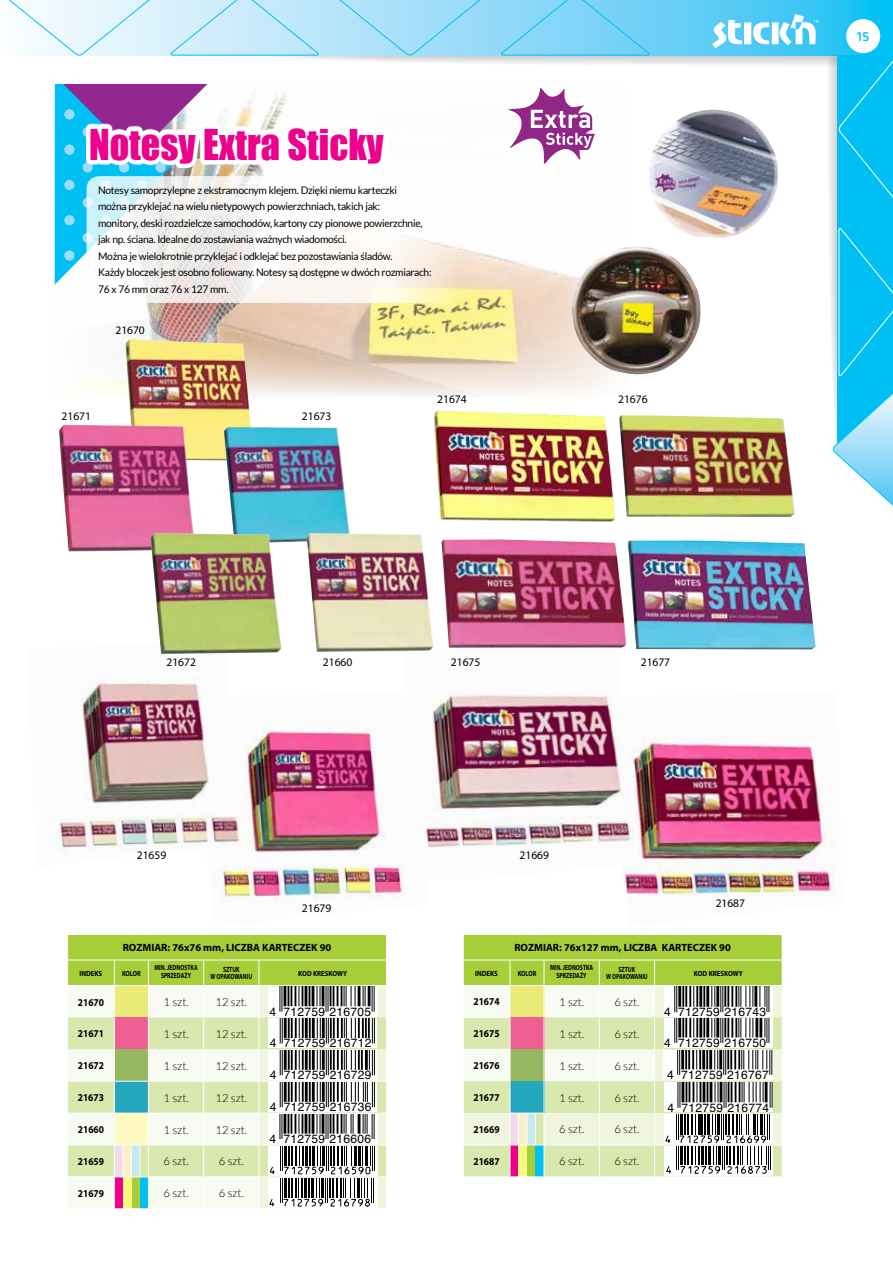
<style>
.page{position:relative;width:893px;height:1263px;background:#fff}
.page>*{position:absolute;margin:0;border:0;box-sizing:border-box;transform-origin:0 0}
.t1{font:39px "Impact";color:#ec008c}
.t2{font:500 13.5px "Ample Soft";color:#00c0f3}
.t3{font:12px "Helvetica";letter-spacing:.025em;color:#000}
.t4{font:11.55px "Myriad Pro";letter-spacing:-.005em;color:#000}
.t5{font:300 11.25px "Lato";color:#000}
.t6{font:10.5px/16.5px "Lato";letter-spacing:-.03em;color:#000}
.t7{font:700 10.5px "Myriad Pro";color:#000}
.t8{font:700 10.5px "Myriad Pro";color:#000;scale:.9 1}
.t9{font:700 7.5px/7.5px "Myriad Pro";color:#000;text-align:center;scale:.75 1}
.t10{font:700 7.5px "Myriad Pro";color:#000;scale:.9 1}
.t11{font:700 7.5px "Myriad Pro";color:#000;scale:.8 1}
</style>
<div class="page">
<img style="left:213px;top:728px;width:191px;height:175px">
<svg style="left:67px;top:934px;width:320px;height:275px"></svg>
<svg style="left:463px;top:934px;width:320px;height:243px"></svg>
<img style="left:66px;top:525px;width:128px;height:26px">
<img style="left:232px;top:525px;width:118px;height:18px">
<img style="left:8px;top:0;width:885px;height:525px">
<div style="left:86px;top:124px;width:302px;height:44px;background:#fff"></div>
<svg style="left:87px;top:176px;width:374px;height:127px"></svg>
<img style="left:51px;top:677px;width:195px;height:190px">
<img style="left:624px;top:732px;width:211px;height:170px">
<img style="left:426px;top:694px;width:214px;height:187px">
<img style="left:441px;top:539px;width:375px;height:110px">
<img style="left:150px;top:533px;width:132px;height:121px">
<img style="left:307px;top:533px;width:127px;height:119px">
<h1 class="t1" style="left:89px;top:114px;width:296px">Notesy Extra Sticky</h1>
<p class="t6" style="left:98px;top:182px;width:335px">Notesy samoprzylepne z ekstramocnym klejem. Dzięki niemu karteczki<br>można przyklejać na wielu nietypowych powierzchniach, takich jak:<br>monitory, deski rozdzielcze samochodów, kartony czy pionowe powierzchnie, jak np. ściana. Idealne do zostawiania ważnych wiadomości.<br>Można je wielokrotnie przyklejać i odklejać bez pozostawiania śladów.<br>Każdy bloczek jest osobno foliowany. Notesy są dostępne w dwóch rozmiarach:<br>76 x 76 mm oraz 76 x 127 mm.</p>
<p class="t4" style="left:115px;top:323px;width:31px">21670</p>
<p class="t4" style="left:62px;top:409px;width:31px">21671</p>
<p class="t4" style="left:302px;top:409px;width:31px">21673</p>
<p class="t4" style="left:437px;top:392px;width:31px">21674</p>
<p class="t4" style="left:618px;top:392px;width:31px">21676</p>
<p class="t2" style="left:857px;top:29px;width:14px">15</p>
<p class="t4" style="left:167px;top:655px;width:31px">21672</p>
<p class="t4" style="left:323px;top:655px;width:31px">21660</p>
<p class="t4" style="left:451px;top:655px;width:31px">21675</p>
<p class="t4" style="left:641px;top:655px;width:31px">21677</p>
<p class="t4" style="left:137px;top:847px;width:31px">21659</p>
<p class="t4" style="left:520px;top:847px;width:31px">21669</p>
<p class="t4" style="left:302px;top:901px;width:31px">21679</p>
<p class="t4" style="left:716px;top:895px;width:31px">21687</p>
<p class="t7" style="left:123px;top:941px;width:210px">ROZMIAR: 76x76 mm, LICZBA KARTECZEK 90</p>
<p class="t7" style="left:514px;top:941px;width:218px">ROZMIAR: 76x127 mm, LICZBA KARTECZEK 90</p>
<p class="t10" style="left:80px;top:968px;width:27px">INDEKS</p>
<p class="t11" style="left:122px;top:968px;width:25px">KOLOR</p>
<p class="t9" style="left:154px;top:964px;width:59px">MIN. JEDNOSTKA<br>SPRZEDAŻY</p>
<p class="t9" style="left:210px;top:965px;width:57px">SZTUK<br>W OPAKOWANIU</p>
<p class="t10" style="left:298px;top:968px;width:56px">KOD KRESKOWY</p>
<p class="t8" style="left:78px;top:995px;width:31px">21670</p>
<p class="t5" style="left:164px;top:996px;width:27px">1 szt.</p>
<p class="t5" style="left:216px;top:996px;width:33px">12 szt.</p>
<p class="t3" style="left:269px;top:1002px;width:103px">4 712759 216705</p>
<p class="t8" style="left:78px;top:1027px;width:31px">21671</p>
<p class="t5" style="left:164px;top:1028px;width:27px">1 szt.</p>
<p class="t5" style="left:216px;top:1028px;width:33px">12 szt.</p>
<p class="t3" style="left:270px;top:1034px;width:103px">4 712759 216712</p>
<p class="t8" style="left:78px;top:1059px;width:31px">21672</p>
<p class="t5" style="left:164px;top:1059px;width:27px">1 szt.</p>
<p class="t5" style="left:216px;top:1059px;width:33px">12 szt.</p>
<p class="t3" style="left:270px;top:1066px;width:103px">4 712759 216729</p>
<p class="t8" style="left:78px;top:1091px;width:31px">21673</p>
<p class="t5" style="left:164px;top:1091px;width:27px">1 szt.</p>
<p class="t5" style="left:216px;top:1091px;width:33px">12 szt.</p>
<p class="t3" style="left:270px;top:1098px;width:103px">4 712759 216736</p>
<p class="t8" style="left:78px;top:1122px;width:31px">21660</p>
<p class="t5" style="left:164px;top:1123px;width:27px">1 szt.</p>
<p class="t5" style="left:216px;top:1123px;width:33px">12 szt.</p>
<p class="t3" style="left:269px;top:1129px;width:103px">4 712759 216606</p>
<p class="t8" style="left:78px;top:1154px;width:31px">21659</p>
<p class="t5" style="left:164px;top:1155px;width:27px">6 szt.</p>
<p class="t5" style="left:219px;top:1155px;width:27px">6 szt.</p>
<p class="t8" style="left:78px;top:1186px;width:31px">21679</p>
<p class="t5" style="left:164px;top:1187px;width:27px">6 szt.</p>
<p class="t5" style="left:219px;top:1187px;width:27px">6 szt.</p>
<p class="t10" style="left:475px;top:968px;width:27px">INDEKS</p>
<p class="t11" style="left:518px;top:968px;width:25px">KOLOR</p>
<p class="t9" style="left:550px;top:964px;width:59px">MIN. JEDNOSTKA<br>SPRZEDAŻY</p>
<p class="t9" style="left:606px;top:965px;width:57px">SZTUK<br>W OPAKOWANIU</p>
<p class="t10" style="left:694px;top:968px;width:56px">KOD KRESKOWY</p>
<p class="t8" style="left:473px;top:995px;width:31px">21674</p>
<p class="t5" style="left:559px;top:996px;width:27px">1 szt.</p>
<p class="t5" style="left:614px;top:996px;width:27px">6 szt.</p>
<p class="t3" style="left:664px;top:1003px;width:103px">4 712759 216743</p>
<p class="t8" style="left:473px;top:1027px;width:31px">21675</p>
<p class="t5" style="left:559px;top:1028px;width:27px">1 szt.</p>
<p class="t5" style="left:614px;top:1028px;width:27px">6 szt.</p>
<p class="t3" style="left:664px;top:1033px;width:103px">4 712759 216750</p>
<p class="t8" style="left:473px;top:1059px;width:31px">21676</p>
<p class="t5" style="left:559px;top:1060px;width:27px">1 szt.</p>
<p class="t5" style="left:614px;top:1060px;width:27px">6 szt.</p>
<p class="t3" style="left:667px;top:1065px;width:103px">4 712759 216767</p>
<p class="t8" style="left:473px;top:1091px;width:31px">21677</p>
<p class="t5" style="left:559px;top:1091px;width:27px">1 szt.</p>
<p class="t5" style="left:614px;top:1091px;width:27px">6 szt.</p>
<p class="t3" style="left:667px;top:1098px;width:103px">4 712759 216774</p>
<p class="t8" style="left:473px;top:1122px;width:31px">21669</p>
<p class="t5" style="left:559px;top:1123px;width:27px">6 szt.</p>
<p class="t5" style="left:614px;top:1123px;width:27px">6 szt.</p>
<p class="t8" style="left:473px;top:1154px;width:31px">21687</p>
<p class="t5" style="left:559px;top:1155px;width:27px">6 szt.</p>
<p class="t5" style="left:614px;top:1155px;width:27px">6 szt.</p>
</div>
